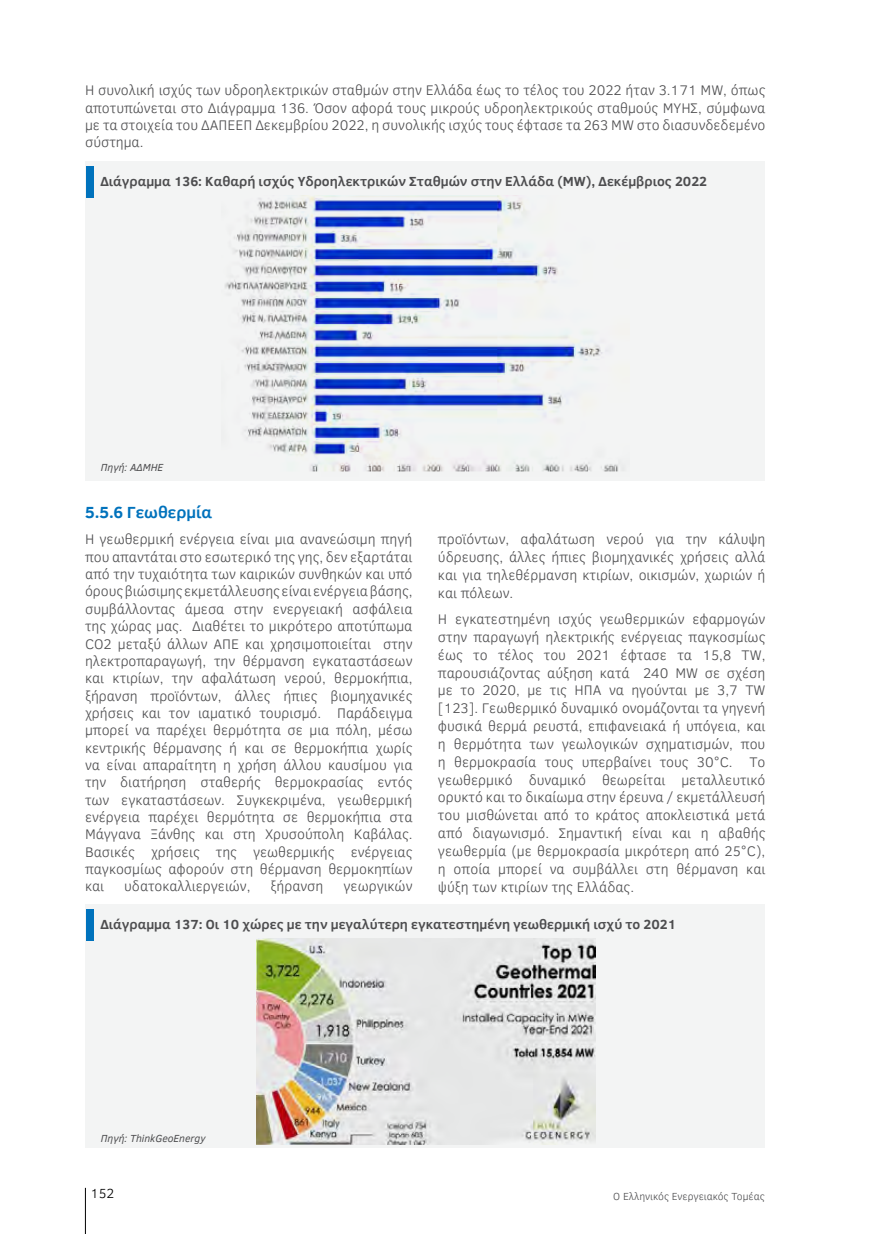
<style>
.page{position:relative;width:893px;height:1234px;background:#fff}
.page>*{position:absolute;margin:0;border:0;box-sizing:border-box;transform-origin:0 0}
.t1{font:700 16.5px "Clear Sans";letter-spacing:-.005em;color:#0072bc}
.t2{font:300 14.25px/17.4px "Clear Sans";letter-spacing:-.005em;color:#4d4d4f;text-align:justify}
.t3{font:700 13.5px "Clear Sans";letter-spacing:-.005em;color:#4d4d4f}
.t4{font:300 13.5px "Clear Sans";color:#000}
.t5{font:italic 10.5px "Clear Sans";letter-spacing:-.005em;color:#4d4d4f}
.t6{font:300 10.5px "Clear Sans";color:#4d4d4f}
</style>
<div class="page">
<hr style="left:85px;top:1187px;width:1px;height:46px;background:#000">
<div style="left:85px;top:162px;width:679px;height:318px;background:#f3f4f4"></div>
<div style="left:85px;top:904px;width:679px;height:243px;background:#f3f4f4"></div>
<div style="left:86px;top:166px;width:7px;height:31px;background:#0072bc"></div>
<div style="left:86px;top:908px;width:7px;height:31px;background:#0072bc"></div>
<img style="left:225px;top:196px;width:393px;height:276px">
<img style="left:256px;top:938px;width:339px;height:206px">
<p class="t2" style="left:85px;top:82px;width:682px">Η συνολική ισχύς των υδροηλεκτρικών σταθμών στην Ελλάδα έως το τέλος του 2022 ήταν 3.171 MW, όπως αποτυπώνεται στο Διάγραμμα 136. Όσον αφορά τους μικρούς υδροηλεκτρικούς σταθμούς ΜΥΗΣ, σύμφωνα με τα στοιχεία του ΔΑΠΕΕΠ Δεκεμβρίου 2022, η συνολικής ισχύς τους έφτασε τα 263 MW στο διασυνδεδεμένο σύστημα.</p>
<p class="t3" style="left:100px;top:171px;width:608px">Διάγραμμα 136: Καθαρή ισχύς Υδροηλεκτρικών Σταθμών στην Ελλάδα (MW), Δεκέμβριος 2022</p>
<p class="t5" style="left:101px;top:460px;width:64px">Πηγή: ΑΔΜΗΕ</p>
<p class="t1" style="left:85px;top:500px;width:129px">5.5.6 Γεωθερμία</p>
<p class="t2" style="left:85px;top:530px;width:329px">Η γεωθερμική ενέργεια είναι μια ανανεώσιμη πηγή που απαντάται στο εσωτερικό της γης, δεν εξαρτάται από την τυχαιότητα των καιρικών συνθηκών και υπό όρους βιώσιμης εκμετάλλευσης είναι ενέργεια βάσης, συμβάλλοντας άμεσα στην ενεργειακή ασφάλεια της χώρας μας. Διαθέτει το μικρότερο αποτύπωμα CO2 μεταξύ άλλων ΑΠΕ και χρησιμοποιείται στην ηλεκτροπαραγωγή, την θέρμανση εγκαταστάσεων και κτιρίων, την αφαλάτωση νερού, θερμοκήπια, ξήρανση προϊόντων, άλλες ήπιες βιομηχανικές χρήσεις και τον ιαματικό τουρισμό. Παράδειγμα μπορεί να παρέχει θερμότητα σε μια πόλη, μέσω κεντρικής θέρμανσης ή και σε θερμοκήπια χωρίς να είναι απαραίτητη η χρήση άλλου καυσίμου για την διατήρηση σταθερής θερμοκρασίας εντός των εγκαταστάσεων. Συγκεκριμένα, γεωθερμική ενέργεια παρέχει θερμότητα σε θερμοκήπια στα Μάγγανα Ξάνθης και στη Χρυσούπολη Καβάλας.<br>Βασικές χρήσεις της γεωθερμικής ενέργειας παγκοσμίως αφορούν στη θέρμανση θερμοκηπίων και</p>
<p class="t2" style="left:124px;top:877px;width:128px">υδατοκαλλιεργειών,</p>
<p class="t2" style="left:271px;top:877px;width:54px">ξήρανση</p>
<p class="t2" style="left:344px;top:877px;width:70px">γεωργικών</p>
<p class="t2" style="left:438px;top:530px;width:329px;line-height:17.9px">προϊόντων, αφαλάτωση νερού για την κάλυψη ύδρευσης, άλλες ήπιες βιομηχανικές χρήσεις αλλά και για τηλεθέρμανση κτιρίων, οικισμών, χωριών ή και πόλεων.</p>
<p class="t2" style="left:438px;top:610px;width:329px;line-height:17.9px">Η εγκατεστημένη ισχύς γεωθερμικών εφαρμογών στην παραγωγή ηλεκτρικής ενέργειας παγκοσμίως έως το τέλος του 2021 έφτασε τα 15,8 TW, παρουσιάζοντας αύξηση κατά 240 MW σε σχέση με το 2020, με τις ΗΠΑ να ηγούνται με 3,7 TW [123]. Γεωθερμικό δυναμικό ονομάζονται τα γηγενή φυσικά θερμά ρευστά, επιφανειακά ή υπόγεια, και η θερμότητα των γεωλογικών σχηματισμών, που η θερμοκρασία τους υπερβαίνει τους 30°C. Το γεωθερμικό δυναμικό θεωρείται μεταλλευτικό ορυκτό και το δικαίωμα στην έρευνα / εκμετάλλευσή του μισθώνεται από το κράτος αποκλειστικά μετά από διαγωνισμό. Σημαντική είναι και η αβαθής γεωθερμία (με θερμοκρασία μικρότερη από 25°C), η οποία μπορεί να συμβάλλει στη θέρμανση και ψύξη των κτιρίων της Ελλάδας.</p>
<p class="t3" style="left:100px;top:913px;width:577px">Διάγραμμα 137: Οι 10 χώρες με την μεγαλύτερη εγκατεστημένη γεωθερμική ισχύ το 2021</p>
<p class="t5" style="left:101px;top:1130px;width:106px">Πηγή: ThinkGeoEnergy</p>
<p class="t4" style="left:90px;top:1183px;width:25px">152</p>
<p class="t6" style="left:613px;top:1188px;width:153px">Ο Ελληνικός Ενεργειακός Τομέας</p>
</div>
